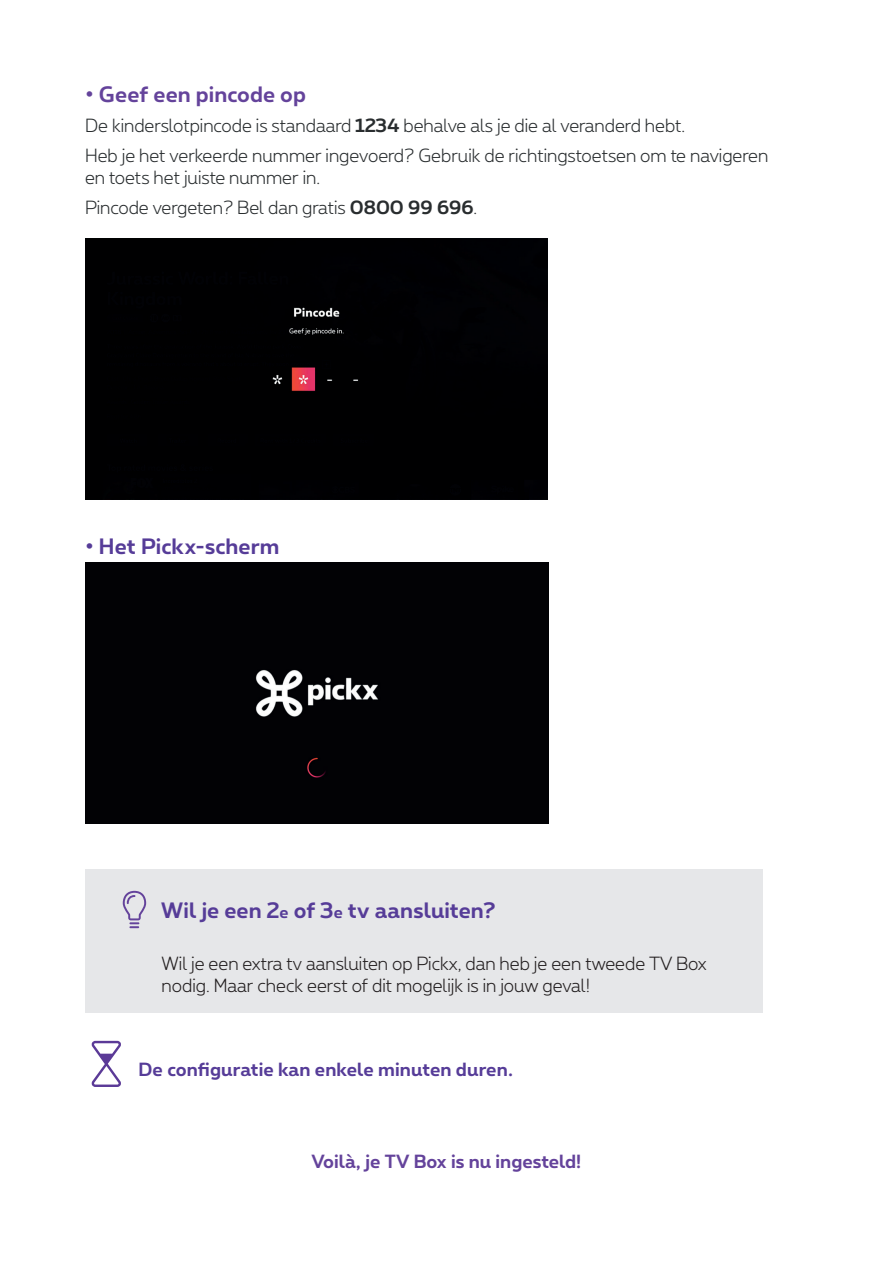
<style>
.page{position:relative;width:893px;height:1263px;background:#fff}
.page>*{position:absolute;margin:0;border:0;box-sizing:border-box;transform-origin:0 0}
.Heading_3{font:700 21px "Proximus";letter-spacing:.005em;color:#563c98}
.t1{font:700 21px "Proximus";letter-spacing:.005em;color:#64439b}
.t2{font:300 18px/21.6px "Proximus";color:#292d2f}
.List_Paragraph{font:300 18px "Proximus";color:#231f20}
.Heading_3-2{font:700 18px "Proximus";letter-spacing:.005em;color:#563c98}
.t3{font:700 18px "Proximus";color:#64439b}
.s1{font-weight:700}
.s2{font-size:15.75px}
</style>
<div class="page">
<div style="left:85px;top:239px;width:462px;height:260px;background:#000001"></div>
<div style="left:85px;top:562px;width:463px;height:261px;background:#020205"></div>
<div style="left:85px;top:869px;width:677px;height:144px;background:#e6e7e9"></div>
<svg style="left:123px;top:891px;width:23px;height:37px"></svg>
<svg style="left:91px;top:1041px;width:30px;height:46px"></svg>
<p class="t1" style="left:85px;top:79px;width:222px">• Geef een pincode op</p>
<p class="t2" style="left:85px;top:114px;width:602px">De kinderslotpincode is standaard <span class="s1">1234</span> behalve als je die al veranderd hebt.</p>
<p class="t2" style="left:85px;top:144px;width:685px">Heb je het verkeerde nummer ingevoerd? Gebruik de richtingstoetsen om te navigeren en toets het juiste nummer in.</p>
<p class="t2" style="left:85px;top:195px;width:394px">Pincode vergeten? Bel dan gratis <span class="s1">0800 99 696</span>.</p>
<p class="Heading_3" style="left:85px;top:530px;width:196px">• Het Pickx-scherm</p>
<p class="Heading_3" style="left:161px;top:894px;width:336px">Wil je een 2<span class="s2">e</span> of 3<span class="s2">e</span> tv aansluiten?</p>
<p class="List_Paragraph" style="left:162px;top:951px;width:546px">Wil je een extra tv aansluiten op Pickx, dan heb je een tweede TV Box</p>
<p class="List_Paragraph" style="left:162px;top:973px;width:430px">nodig. Maar check eerst of dit mogelijk is in jouw geval!</p>
<p class="Heading_3-2" style="left:139px;top:1056px;width:376px">De configuratie kan enkele minuten duren.</p>
<p class="t3" style="left:312px;top:1148px;width:271px">Voilà, je TV Box is nu ingesteld!</p>
</div>
